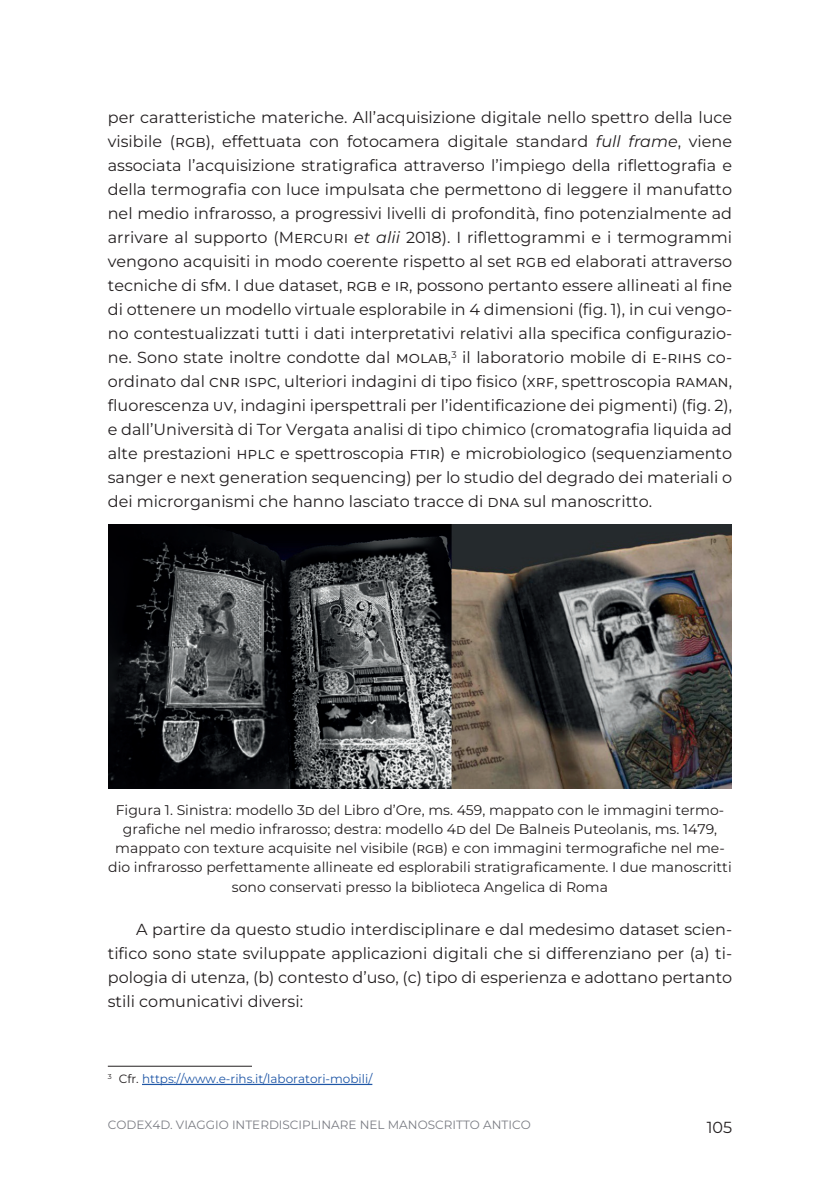
<style>
.page{position:relative;width:840px;height:1191px;background:#fff}
.page>*{position:absolute;margin:0;border:0;box-sizing:border-box;transform-origin:0 0}
.t1{font:100 16px/24px "Montserrat";color:#231f20;text-align:justify}
.t2{font:100 14px/19.2px "Montserrat";color:#231f20;text-align:center}
.t3{font:100 12px "Montserrat";color:#7b7d84}
.t4{font:100 12px "Montserrat";color:#1e56a6}
.s1{font-style:italic}
.s2{color:#231f20}
</style>
<div class="page">
<hr style="left:108px;top:1065px;width:144px;height:1px;background:#231f20">
<hr style="left:142px;top:1083px;width:230px;height:2px;background:#1e56a6">
<img style="left:108px;top:524px;width:623px;height:264px">
<p class="t1" style="left:108px;top:105px;width:625px">per caratteristiche materiche. All’acquisizione digitale nello spettro della luce visibile (rgb), effettuata con fotocamera digitale standard <span class="s1">full frame</span>, viene associata l’acquisizione stratigrafica attraverso l’impiego della riflettografia e della termografia con luce impulsata che permettono di leggere il manufatto nel medio infrarosso, a progressivi livelli di profondità, fino potenzialmente ad arrivare al supporto (Mercuri <span class="s1">et alii</span> 2018). I riflettogrammi e i termogrammi vengono acquisiti in modo coerente rispetto al set rgb ed elaborati attraverso tecniche di sfm. I due dataset, rgb e ir, possono pertanto essere allineati al fine di ottenere un modello virtuale esplorabile in 4 dimensioni (fig. 1), in cui vengo&shy;no contestualizzati tutti i dati interpretativi relativi alla specifica configurazio&shy;ne. Sono state inoltre condotte dal molab,<sup>3</sup> il laboratorio mobile di e-rihs co&shy;ordinato dal cnr ispc, ulteriori indagini di tipo fisico (xrf, spettroscopia raman, fluorescenza uv, indagini iperspettrali per l’identificazione dei pigmenti) (fig. 2), e dall’Università di Tor Vergata analisi di tipo chimico (cromatografia liquida ad alte prestazioni hplc e spettroscopia ftir) e microbiologico (sequenziamento sanger e next generation sequencing) per lo studio del degrado dei materiali o dei microrganismi che hanno lasciato tracce di dna sul manoscritto.</p>
<p class="t2" style="left:108px;top:800px;width:624px">Figura 1. Sinistra: modello 3d del Libro d’Ore, ms. 459, mappato con le immagini termo&shy;grafiche nel medio infrarosso; destra: modello 4d del De Balneis Puteolanis, ms. 1479, mappato con texture acquisite nel visibile (rgb) e con immagini termografiche nel me&shy;dio infrarosso perfettamente allineate ed esplorabili stratigraficamente. I due manoscritti sono conservati presso la biblioteca Angelica di Roma</p>
<p class="t1" style="left:108px;top:917px;width:625px;text-indent:28px">A partire da questo studio interdisciplinare e dal medesimo dataset scien&shy;tifico sono state sviluppate applicazioni digitali che si differenziano per (a) ti&shy;pologia di utenza, (b) contesto d’uso, (c) tipo di esperienza e adottano pertanto stili comunicativi diversi:</p>
<p class="t4" style="left:108px;top:1071px;width:266px"><sup>3</sup> <span class="s2">Cfr.</span> https://www.e-rihs.it/laboratori-mobili/</p>
<p class="t3" style="left:108px;top:1117px;width:424px">CODEX4D. VIAGGIO INTERDISCIPLINARE NEL MANOSCRITTO ANTICO</p>
<p class="t1" style="left:706px;top:1115px;width:27px">105</p>
</div>
